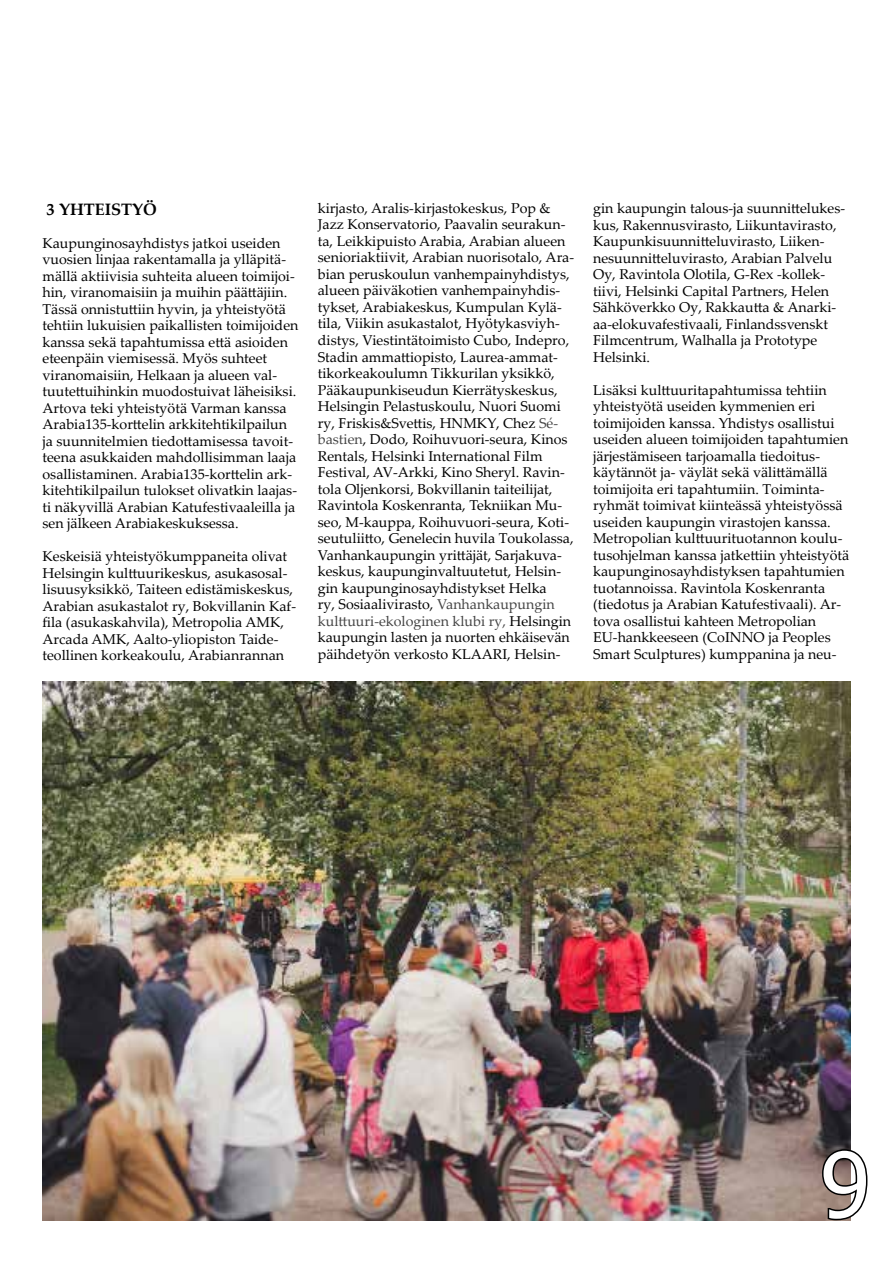
<style>
.page{position:relative;width:893px;height:1263px;background:#fff}
.page>*{position:absolute;margin:0;border:0;box-sizing:border-box;transform-origin:0 0}
.t1{font:90px "Tahoma";color:#fff}
.t2{font:700 16.5px "Palatino Linotype";color:#000}
.t3{font:14.25px/16.5px "Palatino Linotype";color:#000}
.s1{color:#444}
</style>
<div class="page">
<img style="left:43px;top:682px;width:807px;height:538px">
<svg style="left:820px;top:1147px;width:48px;height:74px"></svg>
<p class="t2" style="left:47px;top:197px;width:112px">3 YHTEISTYÖ</p>
<p class="t3" style="left:43px;top:234px;width:257px">Kaupunginosayhdistys jatkoi useiden vuosien linjaa rakentamalla ja ylläpitä&shy;mällä aktiivisia suhteita alueen toimijoi&shy;hin, viranomaisiin ja muihin päättäjiin.<br>Tässä onnistuttiin hyvin, ja yhteistyötä tehtiin lukuisien paikallisten toimijoiden kanssa sekä tapahtumissa että asioiden eteenpäin viemisessä. Myös suhteet viranomaisiin, Helkaan ja alueen val&shy;tuutettuihinkin muodostuivat läheisiksi.<br>Artova teki yhteistyötä Varman kanssa Arabia135-korttelin arkkitehtikilpailun ja suunnitelmien tiedottamisessa tavoit&shy;teena asukkaiden mahdollisimman laaja osallistaminen. Arabia135-korttelin ark&shy;kitehtikilpailun tulokset olivatkin laajas&shy;ti näkyvillä Arabian Katufestivaaleilla ja sen jälkeen Arabiakeskuksessa.</p>
<p class="t3" style="left:43px;top:547px;width:255px">Keskeisiä yhteistyökumppaneita olivat Helsingin kulttuurikeskus, asukasosal&shy;lisuusyksikkö, Taiteen edistämiskeskus, Arabian asukastalot ry, Bokvillanin Kaf&shy;fila (asukaskahvila), Metropolia AMK, Arcada AMK, Aalto-yliopiston Taide&shy;teollinen korkeakoulu, Arabianrannan</p>
<p class="t3" style="left:318px;top:199px;width:258px">kirjasto, Aralis-kirjastokeskus, Pop &amp; Jazz Konservatorio, Paavalin seurakun&shy;ta, Leikkipuisto Arabia, Arabian alueen senioriaktiivit, Arabian nuorisotalo, Ara&shy;bian peruskoulun vanhempainyhdistys, alueen päiväkotien vanhempainyhdis&shy;tykset, Arabiakeskus, Kumpulan Kylä&shy;tila, Viikin asukastalot, Hyötykasviyh&shy;distys, Viestintätoimisto Cubo, Indepro, Stadin ammattiopisto, Laurea-ammat&shy;tikorkeakoulumn Tikkurilan yksikkö, Pääkaupunkiseudun Kierrätyskeskus, Helsingin Pelastuskoulu, Nuori Suomi ry, Friskis&amp;Svettis, HNMKY, Chez <span class="s1">Sé&shy;bastien</span>, Dodo, Roihuvuori-seura, Kinos Rentals, Helsinki International Film Festival, AV-Arkki, Kino Sheryl. Ravin&shy;tola Oljenkorsi, Bokvillanin taiteilijat, Ravintola Koskenranta, Tekniikan Mu&shy;seo, M-kauppa, Roihuvuori-seura, Koti&shy;seutuliitto, Genelecin huvila Toukolassa, Vanhankaupungin yrittäjät, Sarjakuva&shy;keskus, kaupunginvaltuutetut, Helsin&shy;gin kaupunginosayhdistykset Helka<br>ry, Sosiaalivirasto, <span class="s1">Vanhankaupungin kulttuuri-ekologinen klubi ry,</span> Helsingin kaupungin lasten ja nuorten ehkäisevän päihdetyön verkosto KLAARI, Helsin-</p>
<p class="t3" style="left:593px;top:199px;width:253px">gin kaupungin talous-ja suunnittelukes&shy;kus, Rakennusvirasto, Liikuntavirasto, Kaupunkisuunnitteluvirasto, Liiken&shy;nesuunnitteluvirasto, Arabian Palvelu Oy, Ravintola Olotila, G-Rex -kollek&shy;tiivi, Helsinki Capital Partners, Helen Sähköverkko Oy, Rakkautta &amp; Anarki&shy;aa-elokuvafestivaali, Finlandssvenskt Filmcentrum, Walhalla ja Prototype Helsinki.</p>
<p class="t3" style="left:593px;top:381px;width:258px">Lisäksi kulttuuritapahtumissa tehtiin yhteistyötä useiden kymmenien eri toimijoiden kanssa. Yhdistys osallistui useiden alueen toimijoiden tapahtumien järjestämiseen tarjoamalla tiedoitus&shy;käytännöt ja- väylät sekä välittämällä toimijoita eri tapahtumiin. Toiminta&shy;ryhmät toimivat kiinteässä yhteistyössä useiden kaupungin virastojen kanssa.<br>Metropolian kulttuurituotannon koulu&shy;tusohjelman kanssa jatkettiin yhteistyötä kaupunginosayhdistyksen tapahtumien tuotannoissa. Ravintola Koskenranta (tiedotus ja Arabian Katufestivaali). Ar&shy;tova osallistui kahteen Metropolian EU-hankkeeseen (CoINNO ja Peoples Smart Sculptures) kumppanina ja neu-</p>
<h1 class="t1" style="left:821px;top:1124px;width:51px">9</h1>
</div>
